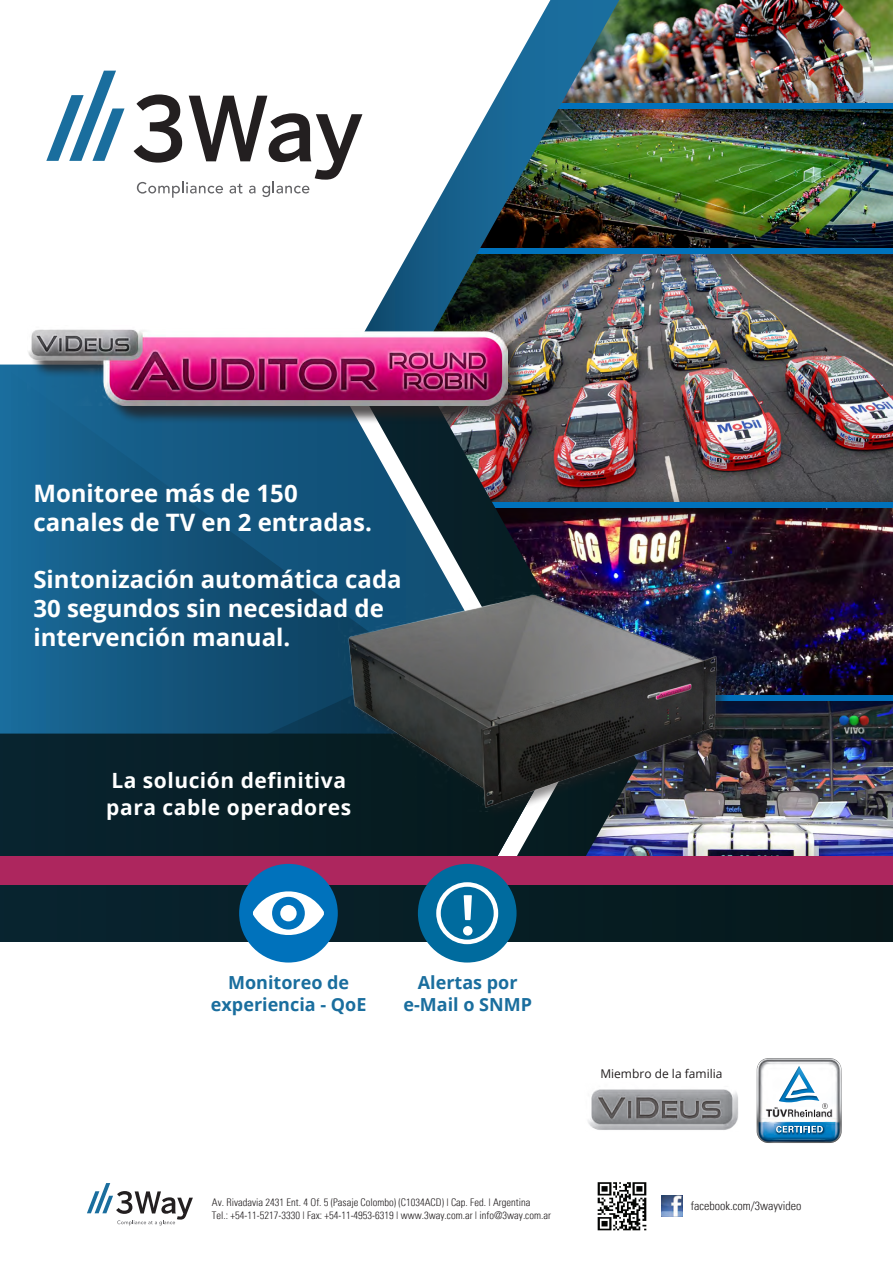
<style>
.page{position:relative;width:893px;height:1263px;background:#fff}
.page>*{position:absolute;margin:0;border:0;box-sizing:border-box;transform-origin:0 0}
.t1{font:700 24px/28.8px "Open Sans";color:#fff}
.Paragraph_Style_1{font:700 21px "Open Sans";letter-spacing:.025em;color:#fff}
.t2{font:700 18px "Open Sans";color:#1a6e9e}
.t3{font:300 condensed 12px "Univers";color:#231f20}
.t4{font:12px "Open Sans";color:#231f20}
.t5{font:300 condensed 10.5px/12.6px "Univers";color:#231f20}
</style>
<div class="page">
<img style="left:619px;top:279px;width:274px;height:202px">
<img style="left:638px;top:532px;width:255px;height:143px">
<img style="left:619px;top:0;width:274px;height:82px">
<img style="left:619px;top:134px;width:274px;height:94px">
<img style="left:638px;top:726px;width:255px;height:130px">
<img style="left:619px;top:82px;width:274px;height:52px">
<div style="left:508px;top:103px;width:385px;height:5px;background:#0072bc"></div>
<img style="left:619px;top:228px;width:274px;height:51px">
<div style="left:463px;top:249px;width:430px;height:5px;background:#0072bc"></div>
<img style="left:638px;top:481px;width:255px;height:51px">
<div style="left:463px;top:502px;width:430px;height:5px;background:#0072bc"></div>
<img style="left:730px;top:675px;width:163px;height:51px">
<div style="left:568px;top:696px;width:325px;height:5px;background:#0072bc"></div>
<div style="left:0;top:856px;width:893px;height:29px;background:#ad265e"></div>
<div style="left:0;top:885px;width:893px;height:56px;background:#071d23"></div>
<img style="left:550px;top:365px;width:88px;height:491px">
<img style="left:362px;top:0;width:257px;height:365px">
<svg style="left:0;top:365px;width:550px;height:272px;background:#1f5576"></svg>
<svg style="left:0;top:637px;width:338px;height:96px;background:#13557c"></svg>
<svg style="left:0;top:733px;width:550px;height:123px;background:#0a232b"></svg>
<div style="left:239px;top:864px;width:99px;height:98px;background:#0072bc;border-radius:50%"></div>
<div style="left:418px;top:864px;width:99px;height:98px;background:#006b9e;border-radius:50%"></div>
<svg style="left:436px;top:882px;width:62px;height:62px"></svg>
<svg style="left:253px;top:891px;width:71px;height:44px"></svg>
<div style="left:280px;top:905px;width:17px;height:16px;background:#fff;border-radius:50%"></div>
<svg style="left:46px;top:71px;width:79px;height:90px"></svg>
<svg style="left:134px;top:94px;width:228px;height:104px"></svg>
<img style="left:662px;top:1195px;width:21px;height:21px">
<img style="left:597px;top:1182px;width:50px;height:49px">
<svg style="left:87px;top:1183px;width:106px;height:43px"></svg>
<div style="left:30px;top:328px;width:496px;height:96px;background:#231f20;opacity:.75"></div>
<img style="left:28px;top:325px;width:479px;height:81px">
<div style="left:347px;top:594px;width:383px;height:227px;background:#231f20;opacity:.5"></div>
<img style="left:338px;top:551px;width:390px;height:261px">
<svg style="left:757px;top:1058px;width:85px;height:85px"></svg>
<img style="left:588px;top:1089px;width:150px;height:41px">
<p class="t1" style="left:33px;top:478px;width:266px">Monitoree más de 150</p>
<p class="t1" style="left:33px;top:507px;width:340px">canales de TV en 2 entradas.</p>
<p class="t1" style="left:33px;top:564px;width:370px">Sintonización automática cada<br>30 segundos sin necesidad de intervención manual.</p>
<p class="Paragraph_Style_1" style="left:111px;top:765px;width:236px">La solución definitiva</p>
<p class="Paragraph_Style_1" style="left:106px;top:792px;width:246px">para cable operadores</p>
<p class="t2" style="left:228px;top:970px;width:123px">Monitoreo de</p>
<p class="t2" style="left:211px;top:991px;width:157px">experiencia - QoE</p>
<p class="t2" style="left:418px;top:970px;width:101px">Alertas por</p>
<p class="t2" style="left:403px;top:991px;width:130px">e-Mail o SNMP</p>
<p class="t5" style="left:212px;top:1196px;width:340px">Av. Rivadavia 2431 Ent. 4 Of. 5 (Pasaje Colombo) (C1034ACD) | Cap. Fed. | Argentina<br>Tel.: +54-11-5217-3330 | Fax: +54-11-4953-6319 | www.3way.com.ar | info@3way.com.ar</p>
<p class="t4" style="left:600px;top:1065px;width:124px">Miembro de la familia</p>
<p class="t3" style="left:691px;top:1198px;width:112px">facebook.com/3wayvideo</p>
</div>
